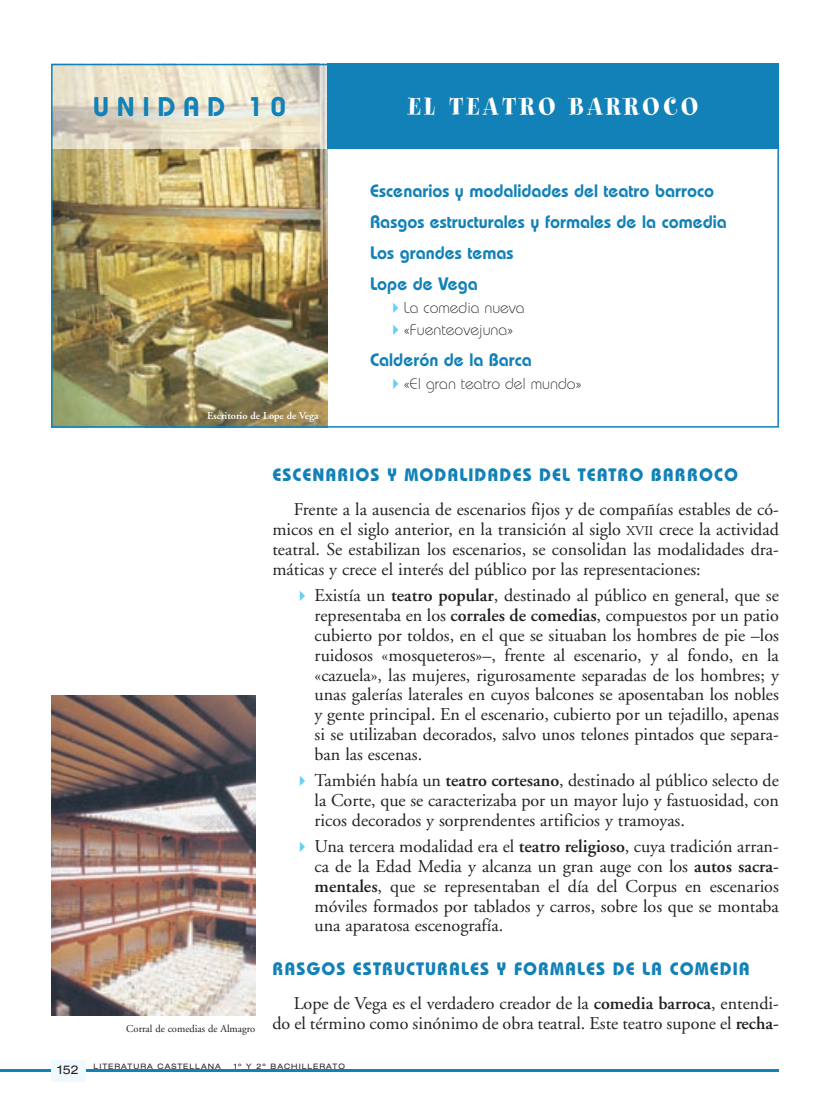
<style>
.page{position:relative;width:830px;height:1119px;background:#fff}
.page>*{position:absolute;margin:0;border:0;box-sizing:border-box;transform-origin:0 0}
.t1{font:27px "Spumoni LP";letter-spacing:.135em;color:#fff}
.t2{font:600 27px "Bauhaus";letter-spacing:.28em;color:#1181b7}
.t3{font:18px/19.8px "Adobe Garamond";color:#231f20;text-align:justify}
.t4{font:600 18px/31px "Bauhaus";color:#1181b7}
.t5{font:700 18px "Bauhaus";letter-spacing:.055em;color:#1181b7}
.t6{font:300 15.75px/22.5px "Bauhaus";color:#231f20}
.t7{font:expanded 12px "Helvetica Neue";color:#231f20}
.t8{font:10.5px "Adobe Garamond";color:#231f20}
.t9{font:600 10.5px "Adobe Garamond";color:#fff}
.t10{font:expanded 7.5px "Helvetica Neue";letter-spacing:.135em;color:#231f20}
.s1{font-size:13.5px}
.s2{font-weight:600}
</style>
<div class="page">
<img style="left:0;top:63px;width:779px;height:1019px">
<svg style="left:300px;top:590px;width:5px;height:11px"></svg>
<svg style="left:300px;top:775px;width:5px;height:11px"></svg>
<svg style="left:300px;top:841px;width:5px;height:11px"></svg>
<svg style="left:393px;top:302px;width:5px;height:10px"></svg>
<svg style="left:393px;top:325px;width:5px;height:10px"></svg>
<svg style="left:393px;top:378px;width:5px;height:10px"></svg>
<h1 class="t2" style="left:93px;top:97px;width:194px">UNIDAD 10</h1>
<h1 class="t1" style="left:408px;top:89px;width:291px">EL TEATRO BARROCO</h1>
<p class="t9" style="left:207px;top:411px;width:113px">Escritorio de Lope de Vega</p>
<p class="t4" style="left:370px;top:177px;width:358px">Escenarios y modalidades del teatro barroco<br>Rasgos estructurales y formales de la comedia<br>Los grandes temas<br>Lope de Vega</p>
<p class="t6" style="left:403px;top:297px;width:122px">La comedia nueva «Fuenteovejuna»</p>
<p class="t4" style="left:370px;top:346px;width:163px">Calderón de la Barca</p>
<p class="t6" style="left:403px;top:373px;width:179px">«El gran teatro del mundo»</p>
<p class="t7" style="left:57px;top:1065px;width:23px">152</p>
<p class="t8" style="left:126px;top:1023px;width:130px">Corral de comedias de Almagro</p>
<p class="t5" style="left:272px;top:468px;width:467px">ESCENARIOS Y MODALIDADES DEL TEATRO BARROCO</p>
<p class="t3" style="left:272px;top:501px;width:507px;text-indent:21px">Frente a la ausencia de escenarios fijos y de compañías estables de có&shy;micos en el siglo anterior, en la transición al siglo <span class="s1">XVII</span> crece la actividad teatral. Se estabilizan los escenarios, se consolidan las modalidades dra&shy;máticas y crece el interés del público por las representaciones:</p>
<p class="t3" style="left:314px;top:587px;width:465px">Existía un <span class="s2">teatro popular</span>, destinado al público en general, que se representaba en los <span class="s2">corrales de comedias</span>, compuestos por un patio cubierto por toldos, en el que se situaban los hombres de pie –los ruidosos «mosqueteros»–, frente al escenario, y al fondo, en la «cazuela», las mujeres, rigurosamente separadas de los hombres; y unas galerías laterales en cuyos balcones se aposentaban los nobles y gente principal. En el escenario, cubierto por un tejadillo, apenas si se utilizaban decorados, salvo unos telones pintados que separa&shy;ban las escenas.</p>
<p class="t3" style="left:314px;top:772px;width:465px">También había un <span class="s2">teatro cortesano</span>, destinado al público selecto de la Corte, que se caracterizaba por un mayor lujo y fastuosidad, con ricos decorados y sorprendentes artificios y tramoyas.</p>
<p class="t3" style="left:314px;top:838px;width:465px">Una tercera modalidad era el <span class="s2">teatro religioso</span>, cuya tradición arran&shy;ca de la Edad Media y alcanza un gran auge con los <span class="s2">autos sacra&shy;mentales</span>, que se representaban el día del Corpus en escenarios móviles formados por tablados y carros, sobre los que se montaba una aparatosa escenografía.</p>
<p class="t5" style="left:272px;top:961px;width:478px">RASGOS ESTRUCTURALES Y FORMALES DE LA COMEDIA</p>
<p class="t3" style="left:272px;top:995px;width:507px;text-align:right">Lope de Vega es el verdadero creador de la <span class="s2">comedia barroca</span>, entendi&shy;do el término como sinónimo de obra teatral. Este teatro supone el <span class="s2">recha-</span></p>
<p class="t10" style="left:94px;top:1063px;width:129px">LITERATURA CASTELLANA</p>
<p class="t10" style="left:234px;top:1063px;width:112px">1º Y 2º BACHILLERATO</p>
</div>
